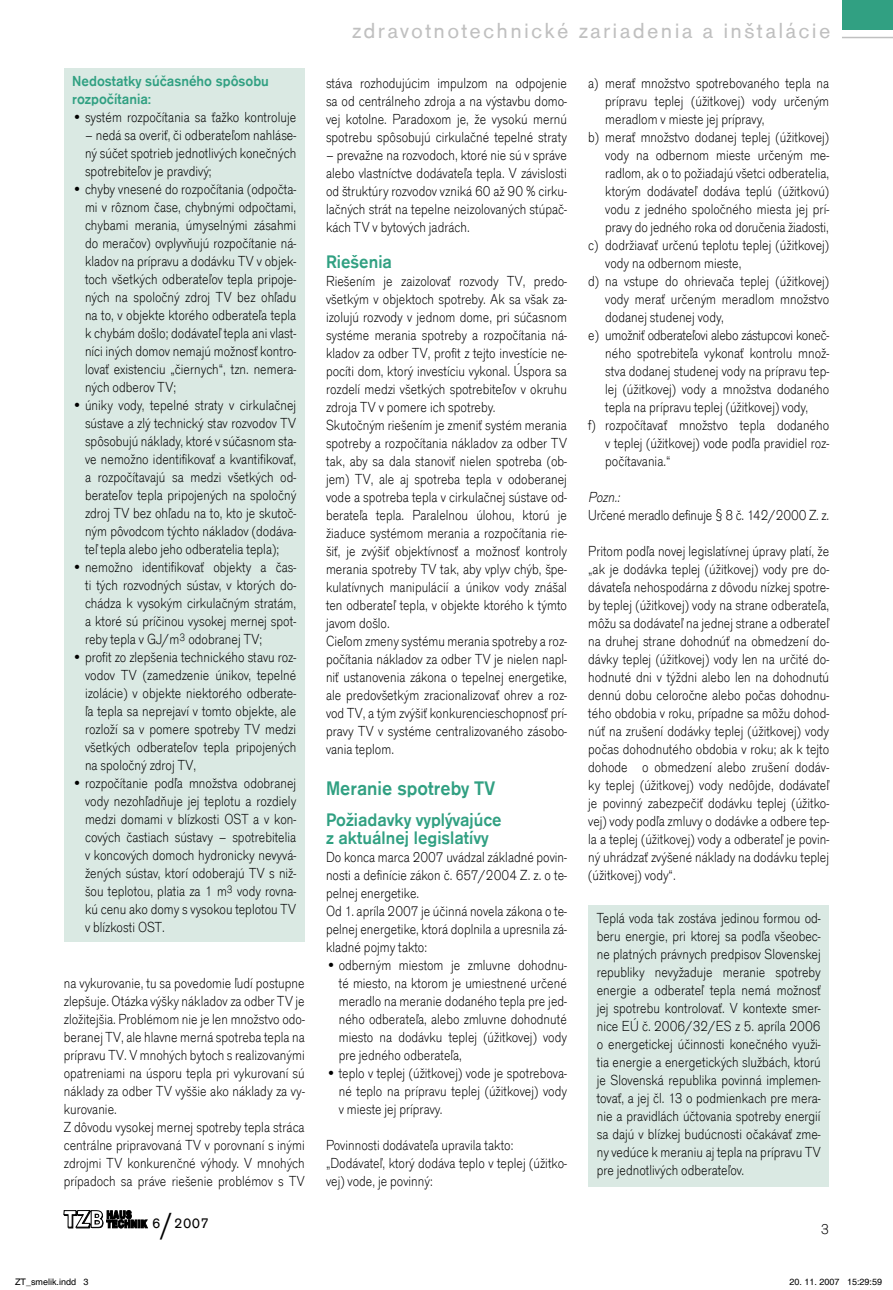
<style>
.page{position:relative;width:893px;height:1290px;background:#fff}
.page>*{position:absolute;margin:0;border:0;box-sizing:border-box;transform-origin:0 0}
.t1{font:22.5px "Accius TEE";letter-spacing:.1em;color:#c0c0c0}
.titul2{font:500 20.25px "Accius TEE";color:#31a082;scale:.95 1}
.titul3{font:500 18.75px/18px "Accius TEE";color:#31a082;scale:.95 1}
.text{font:300 15px/18px "Accius TEE";color:#000;text-align:justify;scale:.93 1}
.odstavec{font:300 15px/18px "Accius TEE";color:#000;text-align:justify}
.odstavec-2{font:300 15px/18px "Accius TEE";color:#000;text-align:justify;scale:.93 1}
.titul4{font:500 15px/18px "Accius TEE";color:#31a082;scale:.95 1}
.t2{font:15px "Accius TEE";color:#000}
.text-2{font:italic 300 15px "Accius TEE";color:#000;scale:.93 1}
.text-3{font:300 15px "Accius TEE";color:#000}
.t3{font:9px "Helvetica";color:#000}
.s1{font-size:30px}
</style>
<div class="page">
<div style="left:842px;top:0;width:51px;height:30px;background:#31a082"></div>
<hr style="left:842px;top:37px;width:51px;height:1px;background:#c0c0c0">
<svg style="left:64px;top:1210px;width:83px;height:18px"></svg>
<div style="left:64px;top:68px;width:241px;height:873px;background:#dae9e3"></div>
<div style="left:588px;top:905px;width:241px;height:281px;background:#dae9e3"></div>
<p class="titul4" style="left:72px;top:72px;width:208px">Nedostatky súèasného spôsobu rozpoèítania:</p>
<p class="odstavec" style="left:72px;top:108px;width:225px">• systém rozpoèítania sa śažko kontroluje</p>
<p class="odstavec-2" style="left:85px;top:126px;width:229px">– nedá sa overiś, èi odberate¾om nahláse&shy;ný súèet spotrieb jednotlivých koneèných spotrebite¾ov je pravdivý;</p>
<p class="odstavec" style="left:85px;top:180px;width:213px;text-indent:-13px">• chyby vnesené do rozpoèítania (odpoèta&shy;mi v rôznom èase, chybnými odpoètami, chybami merania, úmyselnými zásahmi do meraèov) ovplyvòujú rozpoèítanie ná&shy;kladov na prípravu a dodávku TV v objek&shy;toch všetkých odberate¾ov tepla pripoje&shy;ných na spoloèný zdroj TV bez oh¾adu na to, v objekte ktorého odberate¾a tepla k chybám došlo; dodávate¾ tepla ani vlast&shy;níci iných domov nemajú možnosś kontro&shy;lovaś existenciu „èiernych“, tzn. nemera&shy;ných odberov TV;</p>
<p class="odstavec" style="left:85px;top:396px;width:213px;text-indent:-13px">• úniky vody, tepelné straty v cirkulaènej sústave a zlý technický stav rozvodov TV spôsobujú náklady, ktoré v súèasnom sta&shy;ve nemožno identifikovaś a kvantifikovaś, a rozpoèítavajú sa medzi všetkých od&shy;berate¾ov tepla pripojených na spoloèný zdroj TV bez oh¾adu na to, kto je skutoè&shy;ným pôvodcom týchto nákladov (dodáva&shy;te¾ tepla alebo jeho odberatelia tepla);</p>
<p class="odstavec" style="left:85px;top:558px;width:213px;text-indent:-13px">• nemožno identifikovaś objekty a èas&shy;ti tých rozvodných sústav, v ktorých do&shy;chádza k vysokým cirkulaèným stratám, a ktoré sú príèinou vysokej mernej spot&shy;reby tepla v GJ/m<sup>3</sup> odobranej TV;</p>
<p class="odstavec" style="left:85px;top:648px;width:213px;text-indent:-13px">• profit zo zlepšenia technického stavu roz&shy;vodov TV (zamedzenie únikov, tepelné izolácie) v objekte niektorého odberate-¾a tepla sa neprejaví v tomto objekte, ale rozloží sa v pomere spotreby TV medzi všetkých odberate¾ov tepla pripojených na spoloèný zdroj TV,</p>
<p class="odstavec" style="left:85px;top:774px;width:213px;text-indent:-13px">• rozpoèítanie pod¾a množstva odobranej vody nezoh¾adòuje jej teplotu a rozdiely medzi domami v blízkosti OST a v kon&shy;cových èastiach sústavy – spotrebitelia v koncových domoch hydronicky nevyvá&shy;žených sústav, ktorí odoberajú TV s niž&shy;šou teplotou, platia za 1 m<sup>3</sup> vody rovna&shy;kú cenu ako domy s vysokou teplotou TV v blízkosti OST.</p>
<p class="text" style="left:64px;top:975px;width:261px">na vykurovanie, tu sa povedomie ¾udí postupne zlepšuje. Otázka výšky nákladov za odber TV je zložitejšia. Problémom nie je len množstvo odo&shy;beranej TV, ale hlavne merná spotreba tepla na prípravu TV. V mnohých bytoch s realizovanými opatreniami na úsporu tepla pri vykurovaní sú náklady za odber TV vyššie ako náklady za vy&shy;kurovanie.</p>
<p class="text" style="left:64px;top:1119px;width:261px">Z dôvodu vysokej mernej spotreby tepla stráca centrálne pripravovaná TV v porovnaní s inými zdrojmi TV konkurenèné výhody. V mnohých prípadoch sa práve riešenie problémov s TV</p>
<p class="t2" style="left:152px;top:1215px;width:58px">6<span class="s1">/</span>2007</p>
<p class="t1" style="left:352px;top:18px;width:480px">zdravotnotechnické zariadenia a inštalácie</p>
<p class="text" style="left:326px;top:75px;width:261px">stáva rozhodujúcim impulzom na odpojenie sa od centrálneho zdroja a na výstavbu domo&shy;vej kotolne. Paradoxom je, že vysokú mernú spotrebu spôsobujú cirkulaèné tepelné straty</p>
<p class="text" style="left:326px;top:147px;width:261px">– prevažne na rozvodoch, ktoré nie sú v správe alebo vlastníctve dodávate¾a tepla. V závislosti od štruktúry rozvodov vzniká 60 až 90 % cirku&shy;laèných strát na tepelne neizolovaných stúpaè&shy;kách TV v bytových jadrách.</p>
<p class="titul3" style="left:326px;top:253px;width:71px">Riešenia</p>
<p class="text" style="left:326px;top:273px;width:261px">Riešením je zaizolovaś rozvody TV, predo&shy;všetkým v objektoch spotreby. Ak sa však za&shy;izolujú rozvody v jednom dome, pri súèasnom systéme merania spotreby a rozpoèítania ná&shy;kladov za odber TV, profit z tejto investície ne&shy;pocíti dom, ktorý investíciu vykonal. Úspora sa rozdelí medzi všetkých spotrebite¾ov v okruhu zdroja TV v pomere ich spotreby.</p>
<p class="text" style="left:326px;top:417px;width:261px">Skutoèným riešením je zmeniś systém merania spotreby a rozpoèítania nákladov za odber TV tak, aby sa dala stanoviś nielen spotreba (ob&shy;jem) TV, ale aj spotreba tepla v odoberanej vode a spotreba tepla v cirkulaènej sústave od&shy;berate¾a tepla. Paralelnou úlohou, ktorú je žiaduce systémom merania a rozpoèítania rie&shy;šiś, je zvýšiś objektívnosś a možnosś kontroly merania spotreby TV tak, aby vplyv chýb, špe&shy;kulatívnych manipulácií a únikov vody znášal ten odberate¾ tepla, v objekte ktorého k týmto javom došlo.</p>
<p class="text" style="left:326px;top:633px;width:261px">Cie¾om zmeny systému merania spotreby a roz&shy;poèítania nákladov za odber TV je nielen napl&shy;niś ustanovenia zákona o tepelnej energetike, ale predovšetkým zracionalizovaś ohrev a roz&shy;vod TV, a tým zvýšiś konkurencieschopnosś prí&shy;pravy TV v systéme centralizovaného zásobo&shy;vania teplom.</p>
<p class="titul2" style="left:326px;top:777px;width:180px">Meranie spotreby TV</p>
<p class="titul3" style="left:326px;top:811px;width:187px">Požiadavky vyplývajúce z aktuálnej legislatívy</p>
<p class="text" style="left:326px;top:849px;width:261px">Do konca marca 2007 uvádzal základné povin&shy;nosti a definície zákon è. 657/2004 Z. z. o te&shy;pelnej energetike.</p>
<p class="text" style="left:326px;top:903px;width:261px">Od 1. apríla 2007 je úèinná novela zákona o te&shy;pelnej energetike, ktorá doplnila a upresnila zá&shy;kladné pojmy takto:</p>
<p class="odstavec" style="left:339px;top:957px;width:230px;text-indent:-13px">• odberným miestom je zmluvne dohodnu&shy;té miesto, na ktorom je umiestnené urèené meradlo na meranie dodaného tepla pre jed&shy;ného odberate¾a, alebo zmluvne dohodnuté miesto na dodávku teplej (úžitkovej) vody pre jedného odberate¾a,</p>
<p class="odstavec" style="left:339px;top:1065px;width:230px;text-indent:-13px">• teplo v teplej (úžitkovej) vode je spotrebova&shy;né teplo na prípravu teplej (úžitkovej) vody v mieste jej prípravy.</p>
<p class="text" style="left:326px;top:1137px;width:203px">Povinnosti dodávate¾a upravila takto:</p>
<p class="text" style="left:326px;top:1155px;width:261px">„Dodávate¾, ktorý dodáva teplo v teplej (úžitko&shy;vej) vode, je povinný:</p>
<p class="text" style="left:605px;top:75px;width:242px;text-indent:-17px">a) meraś množstvo spotrebovaného tepla na prípravu teplej (úžitkovej) vody urèeným meradlom v mieste jej prípravy,</p>
<p class="text" style="left:605px;top:129px;width:242px;text-indent:-17px">b) meraś množstvo dodanej teplej (úžitkovej) vody na odbernom mieste urèeným me&shy;radlom, ak o to požiadajú všetci odberatelia, ktorým dodávate¾ dodáva teplú (úžitkovú) vodu z jedného spoloèného miesta jej prí&shy;pravy do jedného roka od doruèenia žiadosti,</p>
<p class="text" style="left:605px;top:237px;width:242px;text-indent:-17px">c) dodržiavaś urèenú teplotu teplej (úžitkovej) vody na odbernom mieste,</p>
<p class="text" style="left:605px;top:273px;width:242px;text-indent:-17px">d) na vstupe do ohrievaèa teplej (úžitkovej) vody meraś urèeným meradlom množstvo dodanej studenej vody,</p>
<p class="text" style="left:605px;top:327px;width:242px;text-indent:-17px">e) umožniś odberate¾ovi alebo zástupcovi koneè&shy;ného spotrebite¾a vykonaś kontrolu množ&shy;stva dodanej studenej vody na prípravu tep&shy;lej (úžitkovej) vody a množstva dodaného tepla na prípravu teplej (úžitkovej) vody,</p>
<p class="text" style="left:605px;top:417px;width:242px;text-indent:-17px">f) rozpoèítavaś množstvo tepla dodaného v teplej (úžitkovej) vode pod¾a pravidiel roz&shy;poèítavania.“</p>
<p class="text-2" style="left:588px;top:489px;width:39px">Pozn.:</p>
<p class="text" style="left:588px;top:507px;width:261px">Urèené meradlo definuje § 8 è. 142/2000 Z. z.</p>
<p class="text" style="left:588px;top:543px;width:261px">Pritom pod¾a novej legislatívnej úpravy platí, že „ak je dodávka teplej (úžitkovej) vody pre do&shy;dávate¾a nehospodárna z dôvodu nízkej spotre&shy;by teplej (úžitkovej) vody na strane odberate¾a, môžu sa dodávate¾ na jednej strane a odberate¾ na druhej strane dohodnúś na obmedzení do&shy;dávky teplej (úžitkovej) vody len na urèité do&shy;hodnuté dni v týždni alebo len na dohodnutú dennú dobu celoroène alebo poèas dohodnu&shy;tého obdobia v roku, prípadne sa môžu dohod&shy;núś na zrušení dodávky teplej (úžitkovej) vody poèas dohodnutého obdobia v roku; ak k tejto dohode o obmedzení alebo zrušení dodáv&shy;ky teplej (úžitkovej) vody nedôjde, dodávate¾ je povinný zabezpeèiś dodávku teplej (úžitko&shy;vej) vody pod¾a zmluvy o dodávke a odbere tep&shy;la a teplej (úžitkovej) vody a odberate¾ je povin&shy;ný uhrádzaś zvýšené náklady na dodávku teplej (úžitkovej) vody“.</p>
<p class="text" style="left:597px;top:909px;width:242px">Teplá voda tak zostáva jedinou formou od&shy;beru energie, pri ktorej sa pod¾a všeobec&shy;ne platných právnych predpisov Slovenskej republiky nevyžaduje meranie spotreby energie a odberate¾ tepla nemá možnosś jej spotrebu kontrolovaś. V kontexte smer&shy;nice EÚ è. 2006/32/ES z 5. apríla 2006 o energetickej úèinnosti koneèného využi&shy;tia energie a energetických službách, ktorú je Slovenská republika povinná implemen&shy;tovaś, a jej èl. 13 o podmienkach pre mera&shy;nie a pravidlách úètovania spotreby energií sa dajú v blízkej budúcnosti oèakávaś zme&shy;ny vedúce k meraniu aj tepla na prípravu TV pre jednotlivých odberate¾ov.</p>
<p class="text-3" style="left:821px;top:1221px;width:10px">3</p>
<p class="t3" style="left:15px;top:1277px;width:75px">ZT_smelik.indd 3</p>
<p class="t3" style="left:789px;top:1277px;width:94px">20. 11. 2007 15:29:59</p>
</div>
